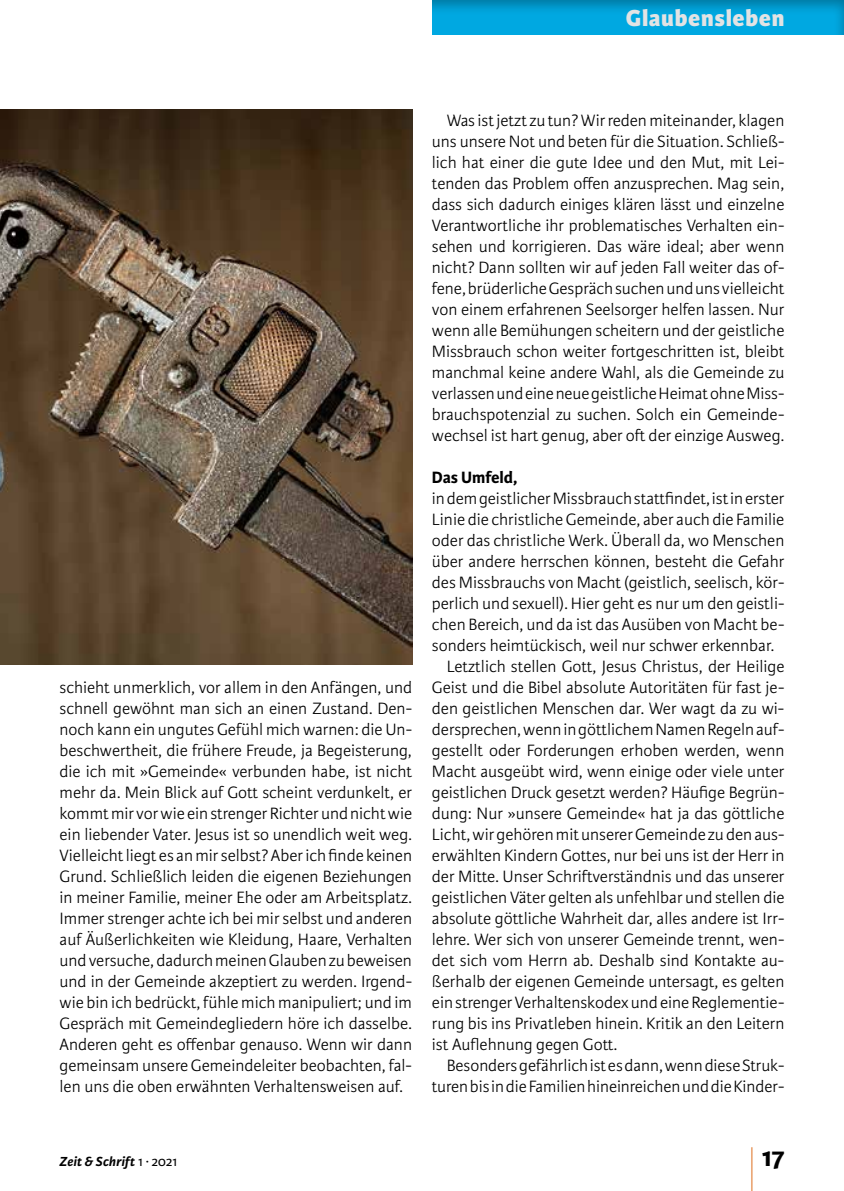
<style>
.page{position:relative;width:844px;height:1191px;background:#fff}
.page>*{position:absolute;margin:0;border:0;box-sizing:border-box;transform-origin:0 0}
.t1{font:300 59.5px "Karmina Sans Basic";color:#df7427;scale:.29 1}
.t2{font:700 28px "Karmina Sans Basic";color:#000}
.t3{font:800 24.5px "Karmina Sans Basic";letter-spacing:.025em;color:#e2e3e4}
.t4{font:300 17.5px/21px "Karmina Sans Basic";color:#000;text-align:justify}
.t5{font:700 17.5px "Karmina Sans Basic";color:#000}
.t6{font:italic 700 14px "Karmina Sans Basic";letter-spacing:.015em;color:#000}
.s1{font-weight:400;font-style:normal}
</style>
<div class="page">
<div style="left:430px;top:0;width:413px;height:35px;background:#000;opacity:.3"></div>
<img style="left:0;top:109px;width:412px;height:556px">
<h3 class="t3" style="left:625px;top:4px;width:160px">Glaubensleben</h3>
<p class="t4" style="left:60px;top:677px;width:354px">schieht unmerklich, vor allem in den Anfängen, und schnell gewöhnt man sich an einen Zustand. Den&shy;noch kann ein ungutes Gefühl mich warnen: die Un&shy;beschwertheit, die frühere Freude, ja Begeisterung, die ich mit »Gemeinde« verbunden habe, ist nicht mehr da. Mein Blick auf Gott scheint verdunkelt, er kommt mir vor wie ein strenger Richter und nicht wie ein liebender Vater. Jesus ist so unendlich weit weg.<br>Vielleicht liegt es an mir selbst? Aber ich finde keinen Grund. Schließlich leiden die eigenen Beziehungen in meiner Familie, meiner Ehe oder am Arbeitsplatz.<br>Immer strenger achte ich bei mir selbst und anderen auf Äußerlichkeiten wie Kleidung, Haare, Verhalten und versuche, dadurch meinen Glauben zu beweisen und in der Gemeinde akzeptiert zu werden. Irgend&shy;wie bin ich bedrückt, fühle mich manipuliert; und im Gespräch mit Gemeindegliedern höre ich dasselbe.<br>Anderen geht es offenbar genauso. Wenn wir dann gemeinsam unsere Gemeindeleiter beobachten, fal&shy;len uns die oben erwähnten Verhaltensweisen auf.</p>
<p class="t4" style="left:432px;top:110px;width:354px;text-indent:15px">Was ist jetzt zu tun? Wir reden miteinander, klagen uns unsere Not und beten für die Situation. Schließ&shy;lich hat einer die gute Idee und den Mut, mit Lei&shy;tenden das Problem offen anzusprechen. Mag sein, dass sich dadurch einiges klären lässt und einzelne Verantwortliche ihr problematisches Verhalten ein&shy;sehen und korrigieren. Das wäre ideal; aber wenn nicht? Dann sollten wir auf jeden Fall weiter das of&shy;fene, brüderliche Gespräch suchen und uns vielleicht von einem erfahrenen Seelsorger helfen lassen. Nur wenn alle Bemühungen scheitern und der geistliche Missbrauch schon weiter fortgeschritten ist, bleibt manchmal keine andere Wahl, als die Gemeinde zu verlassen und eine neue geistliche Heimat ohne Miss&shy;brauchspotenzial zu suchen. Solch ein Gemeinde&shy;wechsel ist hart genug, aber oft der einzige Ausweg.</p>
<p class="t5" style="left:432px;top:467px;width:87px">Das Umfeld,</p>
<p class="t4" style="left:432px;top:488px;width:354px">in dem geistlicher Missbrauch stattfindet, ist in erster</p>
<p class="t4" style="left:432px;top:509px;width:354px">Linie die christliche Gemeinde, aber auch die Familie</p>
<p class="t4" style="left:432px;top:530px;width:354px">oder das christliche Werk. Überall da, wo Menschen</p>
<p class="t4" style="left:432px;top:551px;width:354px">über andere herrschen können, besteht die Gefahr</p>
<p class="t4" style="left:432px;top:572px;width:354px">des Missbrauchs von Macht (geistlich, seelisch, kör-</p>
<p class="t4" style="left:432px;top:593px;width:354px">perlich und sexuell). Hier geht es nur um den geistli-</p>
<p class="t4" style="left:432px;top:614px;width:354px">chen Bereich, und da ist das Ausüben von Macht be-</p>
<p class="t4" style="left:432px;top:635px;width:344px">sonders heimtückisch, weil nur schwer erkennbar.</p>
<p class="t4" style="left:446px;top:656px;width:339px">Letztlich stellen Gott, Jesus Christus, der Heilige</p>
<p class="t4" style="left:432px;top:677px;width:354px">Geist und die Bibel absolute Autoritäten für fast je-</p>
<p class="t4" style="left:432px;top:698px;width:354px">den geistlichen Menschen dar. Wer wagt da zu wi-</p>
<p class="t4" style="left:432px;top:719px;width:354px">dersprechen, wenn in göttlichem Namen Regeln auf-</p>
<p class="t4" style="left:432px;top:740px;width:354px">gestellt oder Forderungen erhoben werden, wenn</p>
<p class="t4" style="left:432px;top:761px;width:354px">Macht ausgeübt wird, wenn einige oder viele unter</p>
<p class="t4" style="left:432px;top:782px;width:354px">geistlichen Druck gesetzt werden? Häufige Begrün-</p>
<p class="t4" style="left:432px;top:803px;width:354px">dung: Nur »unsere Gemeinde« hat ja das göttliche</p>
<p class="t4" style="left:432px;top:824px;width:354px">Licht, wir gehören mit unserer Gemeinde zu den aus-</p>
<p class="t4" style="left:432px;top:845px;width:354px">erwählten Kindern Gottes, nur bei uns ist der Herr in</p>
<p class="t4" style="left:432px;top:866px;width:354px">der Mitte. Unser Schriftverständnis und das unserer</p>
<p class="t4" style="left:432px;top:887px;width:354px">geistlichen Väter gelten als unfehlbar und stellen die</p>
<p class="t4" style="left:432px;top:908px;width:354px">absolute göttliche Wahrheit dar, alles andere ist Irr-</p>
<p class="t4" style="left:432px;top:929px;width:354px">lehre. Wer sich von unserer Gemeinde trennt, wen-</p>
<p class="t4" style="left:432px;top:950px;width:354px">det sich vom Herrn ab. Deshalb sind Kontakte au-</p>
<p class="t4" style="left:432px;top:971px;width:354px">ßerhalb der eigenen Gemeinde untersagt, es gelten</p>
<p class="t4" style="left:432px;top:992px;width:354px">ein strenger Verhaltenskodex und eine Reglementie-</p>
<p class="t4" style="left:432px;top:1013px;width:354px">rung bis ins Privatleben hinein. Kritik an den Leitern</p>
<p class="t4" style="left:432px;top:1034px;width:187px">ist Auflehnung gegen Gott.</p>
<p class="t4" style="left:446px;top:1055px;width:339px">Besonders gefährlich ist es dann, wenn diese Struk-</p>
<p class="t4" style="left:432px;top:1076px;width:354px">turen bis in die Familien hineinreichen und die Kinder-</p>
<h1 class="t1" style="left:749px;top:1140px;width:17px">|</h1>
<p class="t6" style="left:60px;top:1153px;width:119px">Zeit &amp; Schrift <span class="s1">1 ∙ 2021</span></p>
<h2 class="t2" style="left:761px;top:1141px;width:24px">17</h2>
</div>
